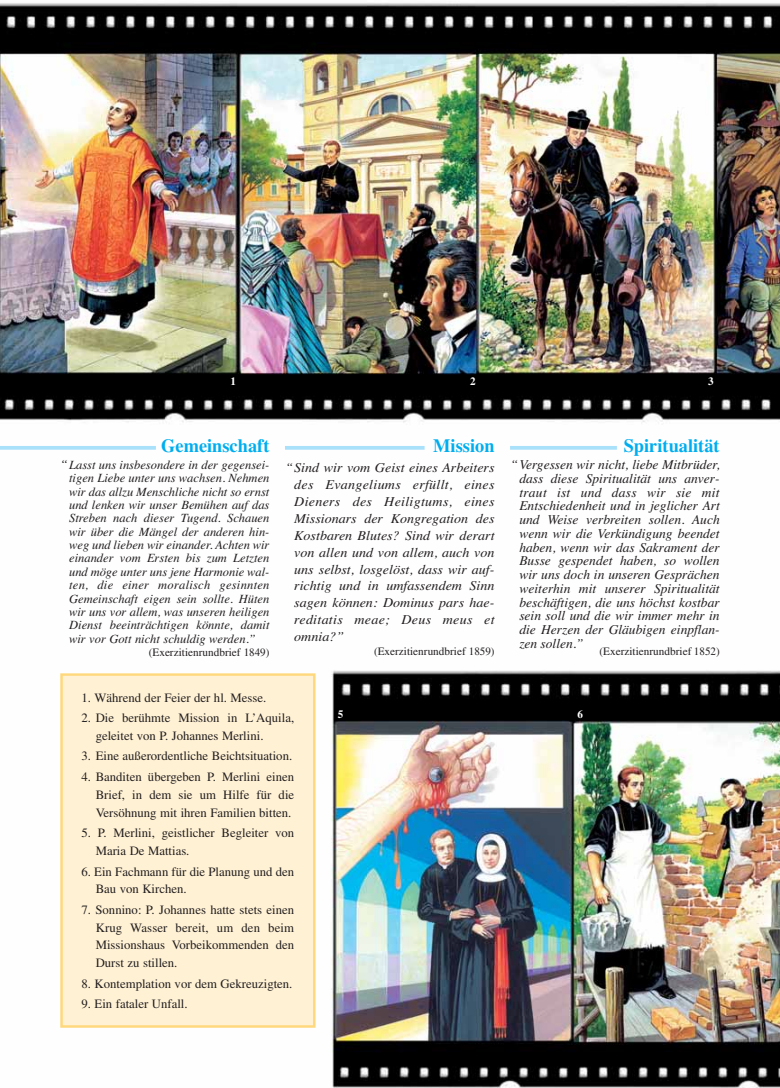
<style>
.page{position:relative;width:780px;height:1088px;background:#fff}
.page>*{position:absolute;margin:0;border:0;box-sizing:border-box;transform-origin:0 0}
.t1{font:700 18.75px "Times";color:#00aeef}
.t2{font:italic 13.5px/13.8px "Times";color:#231f20;text-align:justify}
.t3{font:italic 13.5px/16.9px "Times";color:#231f20;text-align:justify;scale:1.04 1}
.t4{font:12.75px/17.8px "Times";color:#231f20}
.t5{font:italic 12.5px/13.4px "Times";color:#231f20;text-align:justify}
.t6{font:11.25px "Times";color:#231f20}
.t7{font:700 11.25px "Times";color:#fff}
.s1{font-size:13.75px}
</style>
<div class="page">
<img style="left:0;top:3px;width:780px;height:1085px">
<svg style="left:0;top:446px;width:156px;height:4px"></svg>
<svg style="left:285px;top:446px;width:139px;height:4px"></svg>
<svg style="left:510px;top:446px;width:107px;height:4px"></svg>
<div style="left:63px;top:676px;width:250px;height:349px;background:#fff1d4"></div>
<div style="left:60px;top:673px;width:255px;height:355px;border:2px solid #ffd87d"></div>
<p class="t7" style="left:230px;top:377px;width:7px">1</p>
<p class="t7" style="left:470px;top:377px;width:7px">2</p>
<p class="t7" style="left:708px;top:377px;width:7px">3</p>
<h1 class="t1" style="left:161px;top:439px;width:110px">Gemeinschaft</h1>
<p class="t5" style="left:69px;top:459px;width:202px;text-indent:-9px"><span class="s1">“</span>Lasst uns insbesondere in der gegensei&shy;tigen Liebe unter uns wachsen. Nehmen wir das allzu Menschliche nicht so ernst und lenken wir unser Bemühen auf das Streben nach dieser Tugend. Schauen wir über die Mängel der anderen hin&shy;weg und lieben wir einander. Achten wir einander vom Ersten bis zum Letzten und möge unter uns jene Harmonie wal&shy;ten, die einer moralisch gesinnten Gemeinschaft eigen sein sollte. Hüten wir uns vor allem, was unseren heiligen Dienst beeinträchtigen könnte, damit wir vor Gott nicht schuldig werden.”</p>
<p class="t6" style="left:149px;top:648px;width:122px">(Exerzitienrundbrief 1849)</p>
<h1 class="t1" style="left:433px;top:439px;width:63px">Mission</h1>
<p class="t3" style="left:294px;top:460px;width:194px;text-indent:-9px"><span class="s1">“</span>Sind wir vom Geist eines Arbeiters des Evangeliums erfüllt, eines Dieners des Heiligtums, eines Missionars der Kongregation des Kostbaren Blutes? Sind wir derart von allen und von allem, auch von uns selbst, losgelöst, dass wir auf&shy;richtig und in umfassendem Sinn sagen können: Dominus pars hae&shy;reditatis meae; Deus meus et omnia?”</p>
<p class="t6" style="left:374px;top:647px;width:122px">(Exerzitienrundbrief 1859)</p>
<h1 class="t1" style="left:623px;top:439px;width:97px">Spiritualität</h1>
<p class="t2" style="left:519px;top:459px;width:202px;text-indent:-9px"><span class="s1">“</span>Vergessen wir nicht, liebe Mitbrüder, dass diese Spiritualität uns anver&shy;traut ist und dass wir sie mit Entschiedenheit und in jeglicher Art und Weise verbreiten sollen. Auch wenn wir die Verkündigung beendet haben, wenn wir das Sakrament der Busse gespendet haben, so wollen wir uns doch in unseren Gesprächen weiterhin mit unserer Spiritualität beschäftigen, die uns höchst kostbar sein soll und die wir immer mehr in die Herzen der Gläubigen einpflan&shy;zen sollen.”</p>
<p class="t6" style="left:599px;top:647px;width:122px">(Exerzitienrundbrief 1852)</p>
<p class="t4" style="left:81px;top:689px;width:186px">1. Während der Feier der hl. Messe.</p>
<p class="t4" style="left:96px;top:710px;width:200px;text-indent:-14px">2. Die berühmte Mission in L’Aquila, geleitet von P. Johannes Merlini.</p>
<p class="t4" style="left:81px;top:748px;width:212px">3. Eine außerordentliche Beichtsituation.</p>
<p class="t4" style="left:96px;top:769px;width:200px;text-align:justify;text-indent:-14px">4. Banditen übergeben P. Merlini einen Brief, in dem sie um Hilfe für die Versöhnung mit ihren Familien bitten.</p>
<p class="t4" style="left:96px;top:825px;width:200px;text-indent:-14px">5. P. Merlini, geistlicher Begleiter von<br>Maria De Mattias.</p>
<p class="t4" style="left:96px;top:863px;width:200px;text-indent:-14px">6. Ein Fachmann für die Planung und den<br>Bau von Kirchen.</p>
<p class="t4" style="left:96px;top:902px;width:200px;text-align:justify;text-indent:-14px">7. Sonnino: P. Johannes hatte stets einen Krug Wasser bereit, um den beim Missionshaus Vorbeikommenden den Durst zu stillen.</p>
<p class="t4" style="left:81px;top:976px;width:212px">8. Kontemplation vor dem Gekreuzigten.</p>
<p class="t4" style="left:81px;top:996px;width:108px">9. Ein fataler Unfall.</p>
<p class="t7" style="left:338px;top:710px;width:7px">5</p>
<p class="t7" style="left:577px;top:710px;width:7px">6</p>
</div>
